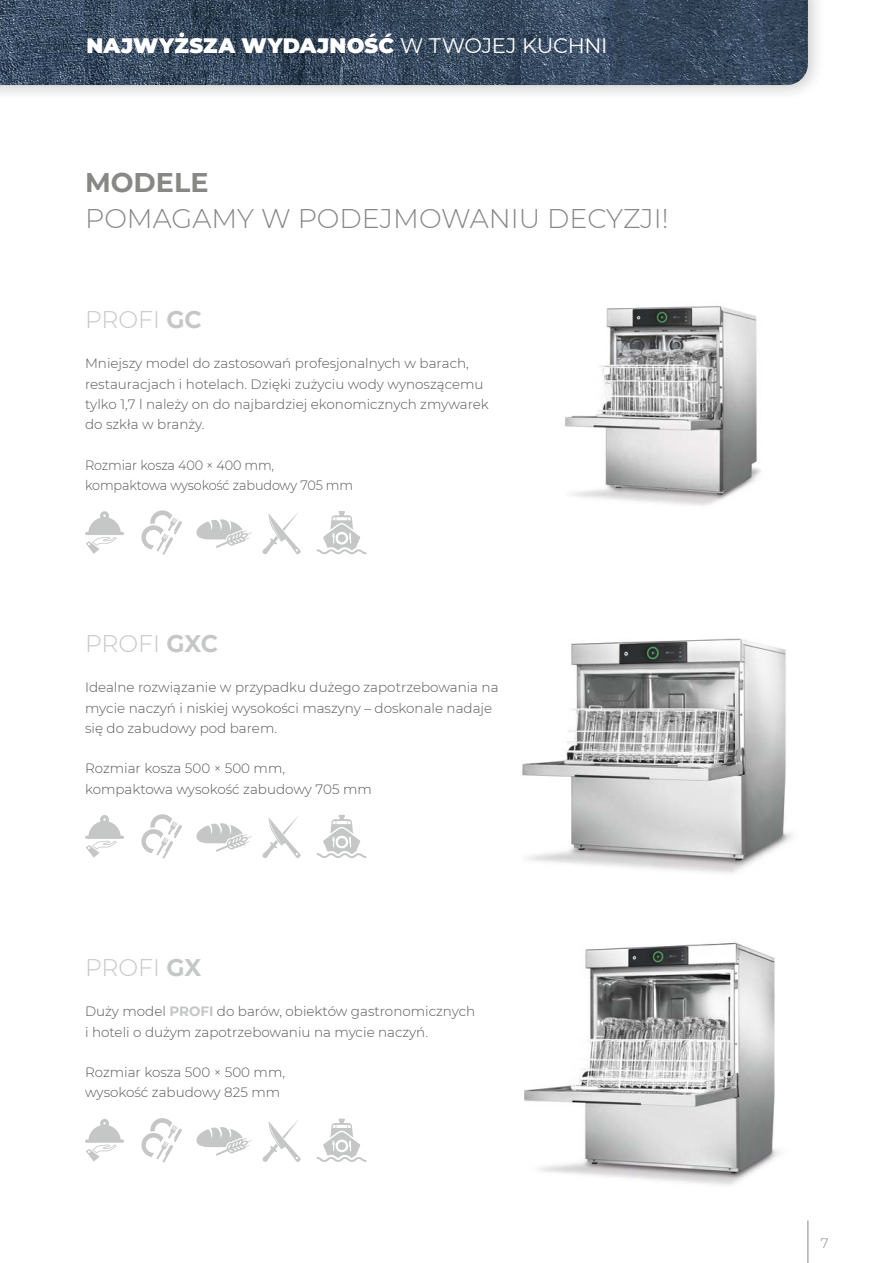
<style>
.page{position:relative;width:893px;height:1263px;background:#fff}
.page>*{position:absolute;margin:0;border:0;box-sizing:border-box;transform-origin:0 0}
.t1{font:300 27px "Montserrat";color:#878786}
.t2{font:700 27px "Montserrat";color:#878786}
.t3{font:300 24px "Montserrat";color:#c5c6c6}
.t4{font:900 21px "Montserrat";letter-spacing:.015em;color:#fff}
.t5{font:300 13.5px/20.2px "Montserrat";color:#565656}
.t6{font:300 13.5px/20.2px "Montserrat";color:#565656;scale:.95 1}
.t7{font:300 13.5px "Montserrat";color:#878786}
.s1{font-weight:400}
.s2{font-weight:700}
.s3{font-weight:700;color:#c5c6c6}
</style>
<div class="page">
<hr style="left:807px;top:1220px;width:1px;height:43px;background:#878786">
<img style="left:565px;top:306px;width:196px;height:200px">
<img style="left:522px;top:638px;width:271px;height:235px">
<img style="left:525px;top:942px;width:255px;height:243px">
<svg style="left:85px;top:511px;width:39px;height:43px"></svg>
<svg style="left:141px;top:510px;width:41px;height:45px"></svg>
<svg style="left:316px;top:511px;width:51px;height:43px"></svg>
<svg style="left:196px;top:519px;width:56px;height:29px"></svg>
<svg style="left:262px;top:512px;width:39px;height:43px"></svg>
<svg style="left:85px;top:815px;width:39px;height:43px"></svg>
<svg style="left:141px;top:814px;width:41px;height:45px"></svg>
<svg style="left:316px;top:815px;width:51px;height:43px"></svg>
<svg style="left:196px;top:823px;width:56px;height:29px"></svg>
<svg style="left:262px;top:815px;width:39px;height:43px"></svg>
<svg style="left:85px;top:1119px;width:39px;height:43px"></svg>
<svg style="left:141px;top:1118px;width:41px;height:45px"></svg>
<svg style="left:316px;top:1118px;width:51px;height:44px"></svg>
<svg style="left:196px;top:1127px;width:56px;height:28px"></svg>
<svg style="left:262px;top:1119px;width:39px;height:43px"></svg>
<div style="left:0;top:0;width:825px;height:102px;background:#000;opacity:.2"></div>
<img style="left:0;top:0;width:808px;height:85px">
<h3 class="t4" style="left:86px;top:31px;width:522px">NAJWYŻSZA WYDAJNOŚĆ <span class="s1">W TWOJEJ KUCHNI</span></h3>
<h1 class="t2" style="left:85px;top:163px;width:125px">MODELE</h1>
<h1 class="t1" style="left:85px;top:200px;width:585px">POMAGAMY W PODEJMOWANIU DECYZJI!</h1>
<h2 class="t3" style="left:85px;top:303px;width:118px">PROFI <span class="s2">GC</span></h2>
<p class="t5" style="left:85px;top:353px;width:405px">Mniejszy model do zastosowań profesjonalnych w barach, restauracjach i hotelach. Dzięki zużyciu wody wynoszącemu tylko 1,7 l należy on do najbardziej ekonomicznych zmywarek do szkła w branży.</p>
<p class="t6" style="left:85px;top:454px;width:284px">Rozmiar kosza 400 × 400 mm, kompaktowa wysokość zabudowy 705 mm</p>
<h2 class="t3" style="left:85px;top:627px;width:134px">PROFI <span class="s2">GXC</span></h2>
<p class="t5" style="left:85px;top:677px;width:415px">Idealne rozwiązanie w przypadku dużego zapotrzebowania na mycie naczyń i niskiej wysokości maszyny – doskonale nadaje się do zabudowy pod barem.</p>
<p class="t5" style="left:85px;top:758px;width:288px">Rozmiar kosza 500 × 500 mm, kompaktowa wysokość zabudowy 705 mm</p>
<h2 class="t3" style="left:85px;top:951px;width:118px">PROFI <span class="s2">GX</span></h2>
<p class="t5" style="left:85px;top:1001px;width:392px">Duży model <span class="s3">PROFI</span> do barów, obiektów gastronomicznych i hoteli o dużym zapotrzebowaniu na mycie naczyń.</p>
<p class="t5" style="left:85px;top:1062px;width:202px">Rozmiar kosza 500 × 500 mm, wysokość zabudowy 825 mm</p>
<p class="t7" style="left:821px;top:1234px;width:9px">7</p>
</div>
